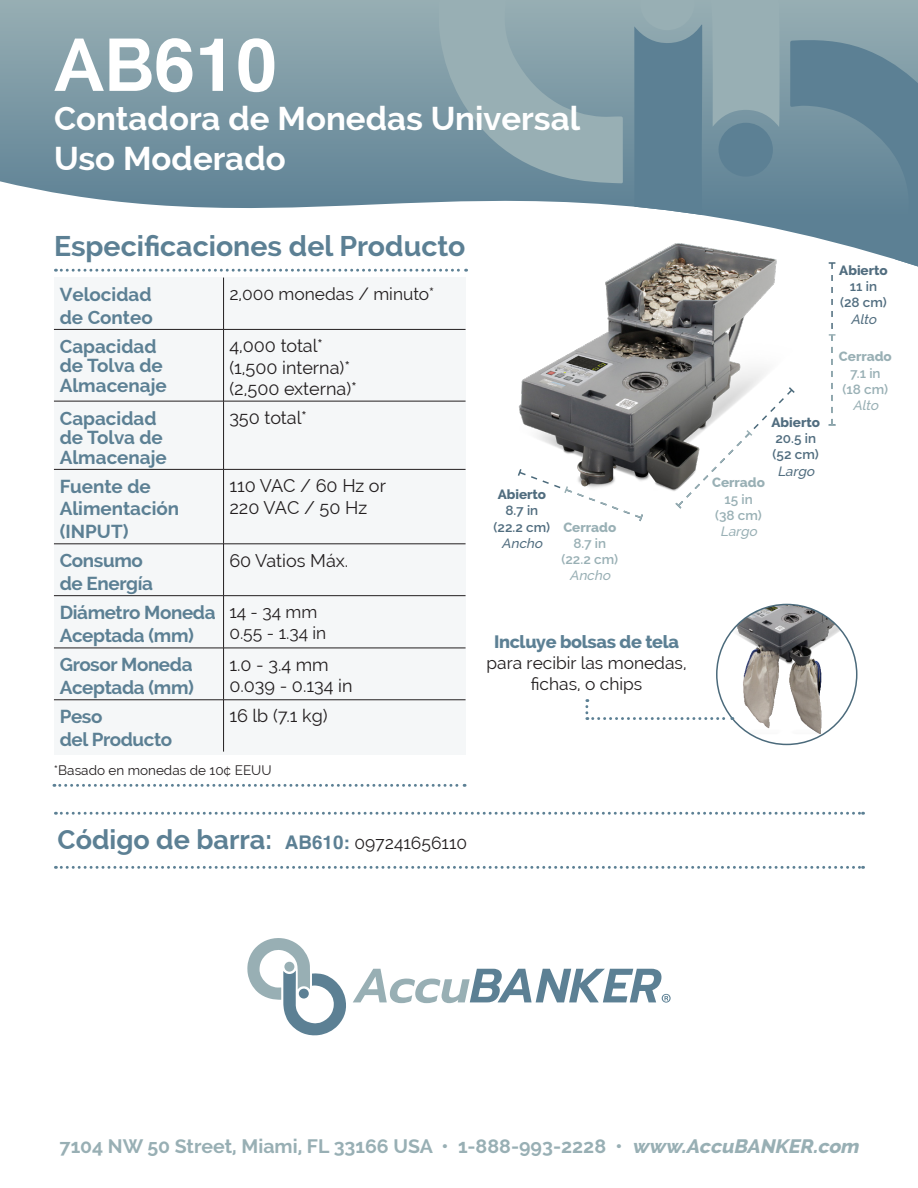
<style>
.page{position:relative;width:918px;height:1188px;background:#fff}
.page>*{position:absolute;margin:0;border:0;box-sizing:border-box;transform-origin:0 0}
.t1{font:700 73.65px "Helvetica";color:#fff}
.t2{font:700 33px/39.6px "Raleway";color:#fff}
.t3{font:700 28.5px "Raleway";color:#5c8094}
.t4{font:700 27px "Raleway";color:#5c8094}
.t5{font:700 19.5px "Raleway";color:#98afb4}
.t6{font:700 18.75px/22.6px "Raleway";letter-spacing:-.005em;color:#5c8094}
.t7{font:18px "Raleway";color:#231f20}
.t8{font:800 18px "Raleway";letter-spacing:-.02em;color:#5c8094}
.t9{font:17.4px/20.9px "Raleway";color:#231f20;text-align:center}
.t10{font:800 13.5px/16.2px "Raleway";color:#516d7f}
.t11{font:600 13.5px "Raleway";color:#99b0b5}
.t12{font:800 13.5px/16.2px "Raleway";color:#99b0b5;text-align:center}
.t13{font:13.5px "Raleway";color:#231f20}
.t14{font:600 13.5px "Raleway";color:#516d7f}
.t15{font:italic 500 13.5px "Raleway";color:#516d7f}
.t16{font:italic 500 13.5px "Raleway";color:#99b0b5}
.s1{font-family:"Raleway"}
.s2{font-family:"Helvetica";font-weight:700;font-size:18.75px;color:#5c8094}
.s3{font-weight:600}
.s4{font-weight:800;font-style:italic}
</style>
<div class="page">
<div style="left:54px;top:278px;width:412px;height:477px;background:#f5f7f8"></div>
<hr style="left:223px;top:278px;width:1px;height:51px;background:#231f20">
<hr style="left:54px;top:329px;width:170px;height:1px;background:#231f20">
<hr style="left:224px;top:329px;width:242px;height:1px;background:#231f20">
<hr style="left:223px;top:330px;width:1px;height:71px;background:#231f20">
<hr style="left:54px;top:401px;width:170px;height:1px;background:#231f20">
<hr style="left:224px;top:401px;width:242px;height:1px;background:#231f20">
<hr style="left:223px;top:401px;width:1px;height:68px;background:#231f20">
<hr style="left:54px;top:469px;width:170px;height:1px;background:#231f20">
<hr style="left:224px;top:469px;width:242px;height:1px;background:#231f20">
<hr style="left:223px;top:470px;width:1px;height:74px;background:#231f20">
<hr style="left:54px;top:544px;width:170px;height:1px;background:#231f20">
<hr style="left:224px;top:544px;width:242px;height:1px;background:#231f20">
<hr style="left:223px;top:544px;width:1px;height:52px;background:#231f20">
<hr style="left:54px;top:595px;width:170px;height:1px;background:#231f20">
<hr style="left:224px;top:595px;width:242px;height:1px;background:#231f20">
<hr style="left:223px;top:596px;width:1px;height:52px;background:#231f20">
<hr style="left:54px;top:648px;width:170px;height:1px;background:#231f20">
<hr style="left:224px;top:648px;width:242px;height:1px;background:#231f20">
<hr style="left:223px;top:648px;width:1px;height:52px;background:#231f20">
<hr style="left:54px;top:700px;width:170px;height:1px;background:#231f20">
<hr style="left:224px;top:700px;width:242px;height:1px;background:#231f20">
<hr style="left:223px;top:700px;width:1px;height:52px;background:#231f20">
<svg style="left:0;top:0;width:918px;height:208px;background:#809ca7"></svg>
<svg style="left:439px;top:0;width:341px;height:183px;background:#8ba5ad"></svg>
<svg style="left:634px;top:25px;width:284px;height:242px;background:#7392a1"></svg>
<svg style="left:640px;top:0;width:55px;height:31px;background:#96adb3"></svg>
<div style="left:718px;top:123px;width:55px;height:54px;background:#5c8094;border-radius:50%"></div>
<svg style="left:247px;top:938px;width:424px;height:97px"></svg>
<svg style="left:55px;top:269px;width:412px;height:3px"></svg>
<svg style="left:54px;top:784px;width:411px;height:3px"></svg>
<svg style="left:55px;top:812px;width:809px;height:3px"></svg>
<svg style="left:55px;top:866px;width:809px;height:3px"></svg>
<svg style="left:829px;top:262px;width:7px;height:164px"></svg>
<img style="left:517px;top:226px;width:286px;height:290px">
<img style="left:717px;top:604px;width:138px;height:130px">
<svg style="left:585px;top:699px;width:148px;height:21px"></svg>
<p class="t1" style="left:54px;top:6px;width:224px"><span class="s1">AB</span>610</p>
<p class="t2" style="left:54px;top:99px;width:527px">Contadora de Monedas Universal<br>Uso Moderado</p>
<p class="t3" style="left:54px;top:229px;width:413px">Especificaciones del Producto</p>
<p class="t6" style="left:60px;top:283px;width:95px">Velocidad de Conteo</p>
<p class="t9" style="left:229px;top:283px;width:207px">2,000 monedas / minuto*</p>
<p class="t6" style="left:60px;top:337px;width:109px;line-height:19.5px">Capacidad de Tolva de<br>Almacenaje</p>
<p class="t7" style="left:229px;top:335px;width:95px">4,000 total*</p>
<p class="t7" style="left:229px;top:357px;width:122px">(1,500 interna)*</p>
<p class="t7" style="left:229px;top:379px;width:129px">(2,500 externa)*</p>
<p class="t6" style="left:60px;top:408px;width:109px;line-height:19.5px">Capacidad de Tolva de<br>Almacenaje</p>
<p class="t7" style="left:229px;top:407px;width:79px">350 total*</p>
<p class="t6" style="left:60px;top:475px;width:121px">Fuente de<br>Alimentación (INPUT)</p>
<p class="t7" style="left:229px;top:475px;width:158px">110 VAC / 60 Hz or</p>
<p class="t7" style="left:229px;top:497px;width:139px">220 VAC / 50 Hz</p>
<p class="t6" style="left:60px;top:549px;width:95px">Consumo de Energía</p>
<p class="t7" style="left:229px;top:550px;width:120px">60 Vatios Máx.</p>
<p class="t6" style="left:60px;top:601px;width:157px">Diámetro Moneda<br>Aceptada (mm)</p>
<p class="t9" style="left:229px;top:601px;width:90px">14 - 34 mm</p>
<p class="t9" style="left:229px;top:622px;width:99px">0.55 - 1.34 in</p>
<p class="t6" style="left:60px;top:654px;width:136px">Grosor Moneda<br>Aceptada (mm)</p>
<p class="t7" style="left:229px;top:654px;width:101px">1.0 - 3.4 mm</p>
<p class="t7" style="left:229px;top:675px;width:125px">0.039 - 0.134 in</p>
<p class="t6" style="left:60px;top:705px;width:114px">Peso<br>del Producto</p>
<p class="t7" style="left:229px;top:706px;width:100px">16 lb (7.1 kg)</p>
<p class="t13" style="left:54px;top:763px;width:219px">*Basado en monedas de 10¢ EEUU</p>
<p class="t4" style="left:58px;top:824px;width:216px">Código de barra:</p>
<p class="t9" style="left:285px;top:832px;width:184px"><span class="s2">AB610:</span> 097241656110</p>
<p class="t10" style="left:498px;top:486px;width:50px;text-align:center">Abierto<br><span class="s3">8.7 in</span></p>
<p class="t14" style="left:494px;top:519px;width:58px">(22.2 cm)</p>
<p class="t15" style="left:502px;top:535px;width:45px">Ancho</p>
<p class="t10" style="left:772px;top:414px;width:50px">Abierto<br><span class="s3">20.5 in</span></p>
<p class="t14" style="left:773px;top:447px;width:48px">(52 cm)</p>
<p class="t15" style="left:777px;top:463px;width:42px">Largo</p>
<p class="t12" style="left:712px;top:475px;width:54px">Cerrado</p>
<p class="t11" style="left:724px;top:491px;width:30px">15 in</p>
<p class="t11" style="left:715px;top:507px;width:48px">(38 cm)</p>
<p class="t12" style="left:563px;top:519px;width:54px">Cerrado</p>
<p class="t16" style="left:720px;top:523px;width:42px">Largo</p>
<p class="t11" style="left:573px;top:535px;width:34px">8.7 in</p>
<p class="t11" style="left:562px;top:551px;width:58px">(22.2 cm)</p>
<p class="t16" style="left:570px;top:568px;width:45px">Ancho</p>
<p class="t10" style="left:839px;top:262px;width:50px">Abierto</p>
<p class="t14" style="left:850px;top:279px;width:29px">11 in</p>
<p class="t14" style="left:840px;top:295px;width:48px">(28 cm)</p>
<p class="t15" style="left:851px;top:311px;width:30px">Alto</p>
<p class="t12" style="left:839px;top:349px;width:54px">Cerrado<br><span class="s3">7.1 in</span></p>
<p class="t11" style="left:843px;top:381px;width:47px">(18 cm)</p>
<p class="t16" style="left:853px;top:398px;width:30px">Alto</p>
<p class="t8" style="left:494px;top:632px;width:187px">Incluye bolsas de tela</p>
<p class="t9" style="left:487px;top:652px;width:202px">para recibir las monedas, fichas, o chips</p>
<p class="t5" style="left:60px;top:1135px;width:805px">7104 NW 50 Street, Miami, FL 33166 USA • 1-888-993-2228 • <span class="s4">www.AccuBANKER.com</span></p>
</div>
